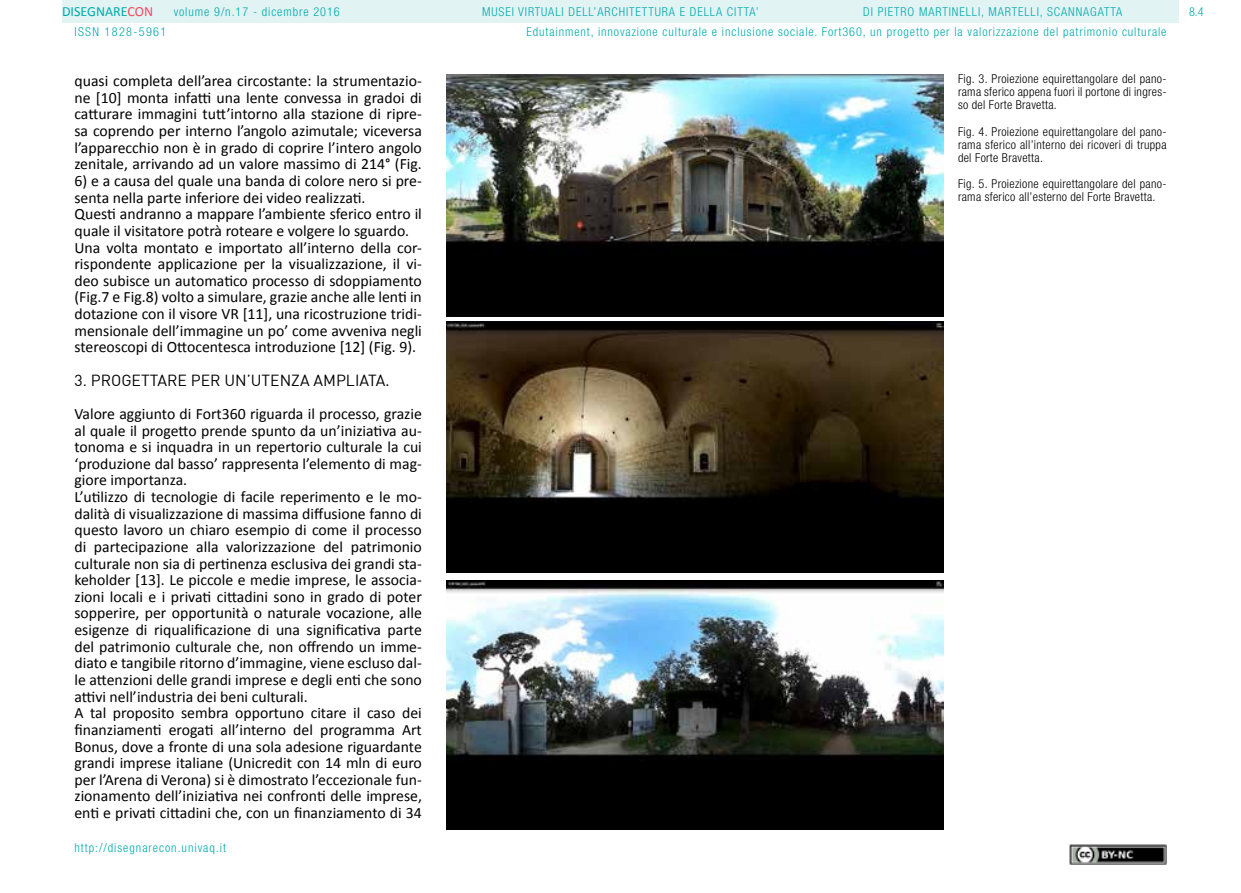
<style>
.page{position:relative;width:1241px;height:893px;background:#fff}
.page>*{position:absolute;margin:0;border:0;box-sizing:border-box;transform-origin:0 0}
.t1{font:15.75px/16.6px "Calibri";color:#000}
.t2{font:15.75px "DIN";color:#000}
.t3{font:14px "Calibri";color:#00aaad}
.t4{font:300 condensed 12.25px/13.1px "Helvetica Neue LT Std";letter-spacing:.025em;color:#000;text-align:justify}
.t5{font:300 condensed 12.25px/19.4px "Helvetica Neue LT Std";letter-spacing:.075em;color:#00aaad}
.t6{font:300 condensed 12.25px "Helvetica Neue LT Std";letter-spacing:.11em;color:#00aaad}
.s1{color:#f24862}
.s2{font-family:"Calibri"}
</style>
<div class="page">
<div style="left:62px;top:0;width:1116px;height:23px;background:#e2f3f3"></div>
<img style="left:1069px;top:845px;width:97px;height:19px">
<img style="left:446px;top:74px;width:497px;height:243px">
<img style="left:446px;top:322px;width:497px;height:251px">
<img style="left:446px;top:580px;width:497px;height:250px">
<p class="t3" style="left:62px;top:3px;width:93px">DISEGNARE<span class="s1">CON</span></p>
<p class="t5" style="left:526px;top:2px;width:641px;text-indent:337px">DI PIETRO MARTINELLI, MARTELLI, SCANNAGATTA<br>Edutainment, innovazione culturale e inclusione sociale. Fort360, un progetto per la valorizzazione del patrimonio culturale</p>
<p class="t5" style="left:174px;top:2px;width:167px">volume 9/n.17 - dicembre 2016</p>
<p class="t5" style="left:482px;top:2px;width:278px">MUSEI VIRTUALI DELL’ARCHITETTURA E DELLA CITTA’</p>
<p class="t5" style="left:1188px;top:2px;width:16px">8.4</p>
<p class="t6" style="left:74px;top:24px;width:93px">ISSN 1828-5961</p>
<p class="t1" style="left:74px;top:72px;width:349px;text-align:justify">quasi completa dell’area circostante: la strumentazio&shy;ne [10] monta infatti una lente convessa in gradoi di catturare immagini tutt’intorno alla stazione di ripre&shy;sa coprendo per interno l’angolo azimutale; viceversa l’apparecchio non è in grado di coprire l’intero angolo zenitale, arrivando ad un valore massimo di 214° (Fig.</p>
<p class="t1" style="left:74px;top:172px;width:349px">6) e a causa del quale una banda di colore nero si pre&shy;senta nella parte inferiore dei video realizzati.<br>Questi andranno a mappare l’ambiente sferico entro il quale il visitatore potrà roteare e volgere lo sguardo.<br>Una volta montato e importato all’interno della cor&shy;rispondente applicazione per la visualizzazione, il vi&shy;deo subisce un automatico processo di sdoppiamento (Fig.7 e Fig.8) volto a simulare, grazie anche alle lenti in dotazione con il visore VR [11], una ricostruzione tridi&shy;mensionale dell’immagine un po’ come avveniva negli stereoscopi di Ottocentesca introduzione [12] (Fig. 9).</p>
<p class="t2" style="left:74px;top:370px;width:316px">3. PROGETTARE PER UN’UTENZA AMPLIATA<span class="s2">.</span></p>
<p class="t1" style="left:74px;top:405px;width:349px">Valore aggiunto di Fort360 riguarda il processo, grazie al quale il progetto prende spunto da un’iniziativa au&shy;tonoma e si inquadra in un repertorio culturale la cui ‘produzione dal basso’ rappresenta l’elemento di mag&shy;giore importanza.<br>L’utilizzo di tecnologie di facile reperimento e le mo&shy;dalità di visualizzazione di massima diffusione fanno di questo lavoro un chiaro esempio di come il processo di partecipazione alla valorizzazione del patrimonio culturale non sia di pertinenza esclusiva dei grandi sta&shy;keholder [13]. Le piccole e medie imprese, le associa&shy;zioni locali e i privati cittadini sono in grado di poter sopperire, per opportunità o naturale vocazione, alle esigenze di riqualificazione di una significativa parte del patrimonio culturale che, non offrendo un imme&shy;diato e tangibile ritorno d’immagine, viene escluso dal&shy;le attenzioni delle grandi imprese e degli enti che sono attivi nell’industria dei beni culturali.<br>A tal proposito sembra opportuno citare il caso dei finanziamenti erogati all’interno del programma Art Bonus, dove a fronte di una sola adesione riguardante grandi imprese italiane (Unicredit con 14 mln di euro per l’Arena di Verona) si è dimostrato l’eccezionale fun&shy;zionamento dell’iniziativa nei confronti delle imprese, enti e privati cittadini che, con un finanziamento di 34</p>
<p class="t5" style="left:74px;top:838px;width:153px">http://disegnarecon.univaq.it</p>
<p class="t4" style="left:957px;top:72px;width:210px">Fig. 3. Proiezione equirettangolare del pano&shy;rama sferico appena fuori il portone di ingres&shy;so del Forte Bravetta.</p>
<p class="t4" style="left:957px;top:125px;width:210px">Fig. 4. Proiezione equirettangolare del pano&shy;rama sferico all’interno dei ricoveri di truppa del Forte Bravetta.</p>
<p class="t4" style="left:957px;top:177px;width:210px">Fig. 5. Proiezione equirettangolare del pano&shy;rama sferico all’esterno del Forte Bravetta.</p>
</div>
